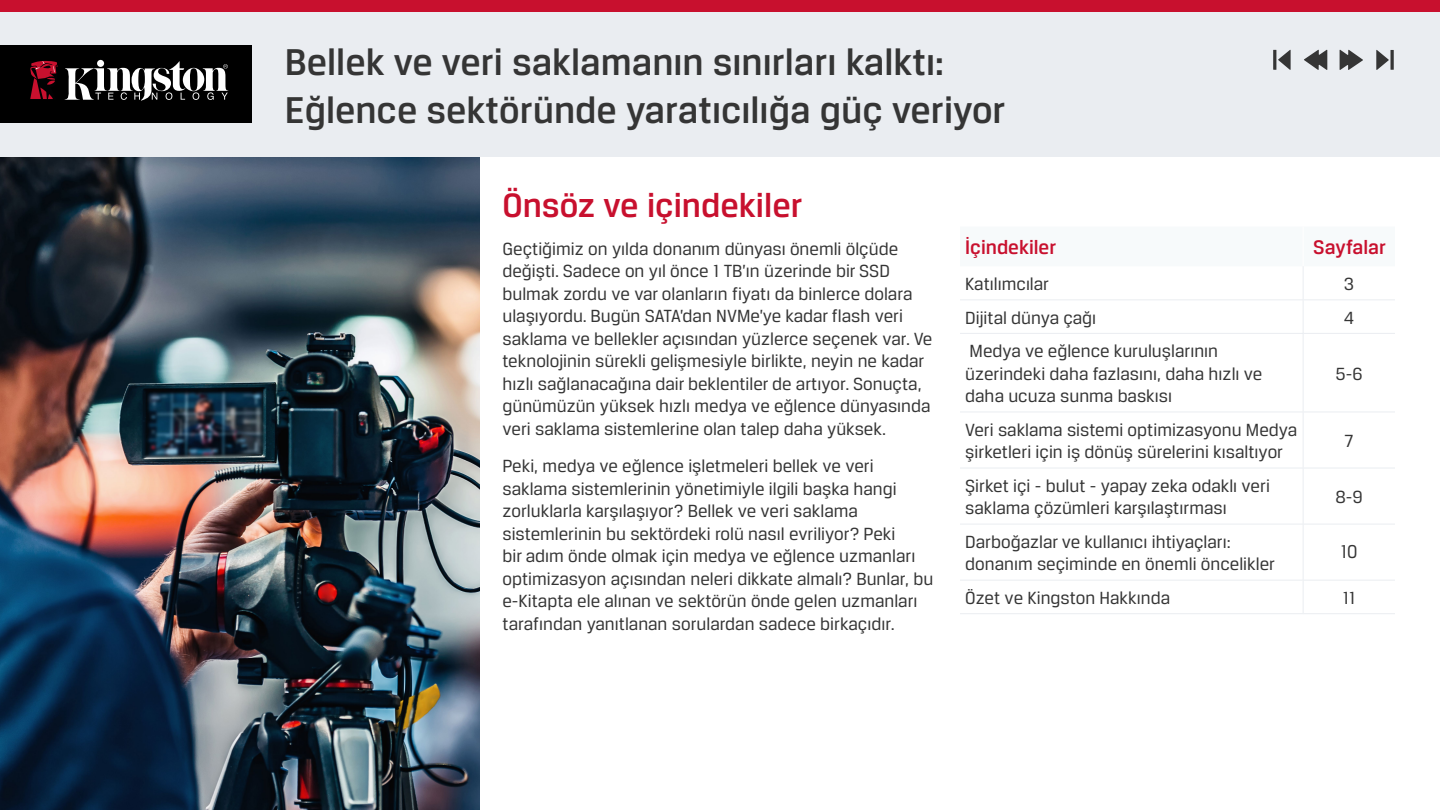
<style>
.page{position:relative;width:1440px;height:810px;background:#fff}
.page>*{position:absolute;margin:0;border:0;box-sizing:border-box;transform-origin:0 0}
.t1{font:500 39.75px/47.7px "Breuer Text";color:#353535}
.t2{font:500 36px "Breuer Text";color:#c8102e}
.t3{font:500 21px "Breuer Text";color:#c8102e}
.t4{font:19.88px "Breuer Text";color:#353535;scale:.94 1}
.t5{font:18.75px/22.5px "Breuer Text";color:#353535}
</style>
<div class="page">
<img style="left:0;top:156px;width:480px;height:654px">
<div style="left:0;top:0;width:1440px;height:156px;background:#eaedf1"></div>
<div style="left:0;top:0;width:1440px;height:11px;background:#c8102e"></div>
<div style="left:0;top:45px;width:251px;height:78px;background:#000"></div>
<svg style="left:65px;top:61px;width:163px;height:40px"></svg>
<svg style="left:30px;top:60px;width:28px;height:39px"></svg>
<svg style="left:1304px;top:50px;width:23px;height:20px"></svg>
<svg style="left:1340px;top:50px;width:23px;height:20px"></svg>
<svg style="left:1273px;top:50px;width:18px;height:20px"></svg>
<svg style="left:1376px;top:50px;width:18px;height:20px"></svg>
<hr style="left:1303px;top:266px;width:1px;height:33px;background:#eaedf1">
<hr style="left:960px;top:299px;width:343px;height:1px;background:#eaedf1">
<hr style="left:1303px;top:299px;width:92px;height:1px;background:#eaedf1">
<hr style="left:1303px;top:300px;width:1px;height:33px;background:#eaedf1">
<hr style="left:960px;top:333px;width:343px;height:1px;background:#eaedf1">
<hr style="left:1303px;top:333px;width:92px;height:1px;background:#eaedf1">
<hr style="left:1303px;top:334px;width:1px;height:78px;background:#eaedf1">
<hr style="left:960px;top:412px;width:343px;height:1px;background:#eaedf1">
<hr style="left:1303px;top:412px;width:92px;height:1px;background:#eaedf1">
<hr style="left:1303px;top:412px;width:1px;height:56px;background:#eaedf1">
<hr style="left:960px;top:468px;width:343px;height:1px;background:#eaedf1">
<hr style="left:1303px;top:468px;width:92px;height:1px;background:#eaedf1">
<hr style="left:1303px;top:468px;width:1px;height:56px;background:#eaedf1">
<hr style="left:960px;top:524px;width:343px;height:1px;background:#eaedf1">
<hr style="left:1303px;top:524px;width:92px;height:1px;background:#eaedf1">
<hr style="left:1303px;top:524px;width:1px;height:56px;background:#eaedf1">
<hr style="left:1303px;top:580px;width:92px;height:1px;background:#eaedf1">
<hr style="left:1303px;top:581px;width:1px;height:32px;background:#eaedf1">
<hr style="left:960px;top:613px;width:343px;height:1px;background:#eaedf1">
<hr style="left:1303px;top:613px;width:92px;height:1px;background:#eaedf1">
<hr style="left:960px;top:580px;width:343px;height:1px;background:#eaedf1">
<h1 class="t1" style="left:285px;top:37px;width:722px">Bellek ve veri saklamanın sınırları kalktı:<br>Eğlence sektöründe yaratıcılığa güç veriyor</h1>
<h2 class="t2" style="left:502px;top:185px;width:302px">Önsöz ve içindekiler</h2>
<p class="t5" style="left:502px;top:237px;width:431px">Geçtiğimiz on yılda donanım dünyası önemli ölçüde değişti. Sadece on yıl önce 1 TB’ın üzerinde bir SSD bulmak zordu ve var olanların fiyatı da binlerce dolara ulaşıyordu. Bugün SATA’dan NVMe’ye kadar flash veri saklama ve bellekler açısından yüzlerce seçenek var. Ve teknolojinin sürekli gelişmesiyle birlikte, neyin ne kadar hızlı sağlanacağına dair beklentiler de artıyor. Sonuçta, günümüzün yüksek hızlı medya ve eğlence dünyasında veri saklama sistemlerine olan talep daha yüksek.</p>
<p class="t5" style="left:502px;top:454px;width:432px">Peki, medya ve eğlence işletmeleri bellek ve veri saklama sistemlerinin yönetimiyle ilgili başka hangi zorluklarla karşılaşıyor? Bellek ve veri saklama sistemlerinin bu sektördeki rolü nasıl evriliyor? Peki<br>bir adım önde olmak için medya ve eğlence uzmanları optimizasyon açısından neleri dikkate almalı? Bunlar, bu e-Kitapta ele alınan ve sektörün önde gelen uzmanları tarafından yanıtlanan sorulardan sadece birkaçıdır.</p>
<p class="t3" style="left:965px;top:236px;width:93px">İçindekiler</p>
<p class="t3" style="left:1313px;top:236px;width:74px">Sayfalar</p>
<p class="t5" style="left:965px;top:272px;width:85px">Katılımcılar</p>
<p class="t5" style="left:1344px;top:272px;width:12px">3</p>
<p class="t5" style="left:965px;top:306px;width:133px">Dijital dünya çağı</p>
<p class="t5" style="left:1344px;top:306px;width:12px">4</p>
<p class="t5" style="left:965px;top:340px;width:299px">Medya ve eğlence kuruluşlarının üzerindeki daha fazlasını, daha hızlı ve daha ucuza sunma baskısı</p>
<p class="t5" style="left:1335px;top:362px;width:29px">5-6</p>
<p class="t5" style="left:965px;top:418px;width:333px">Veri saklama sistemi optimizasyonu Medya şirketleri için iş dönüş sürelerini kısaltıyor</p>
<p class="t5" style="left:1345px;top:429px;width:10px">7</p>
<p class="t5" style="left:965px;top:474px;width:306px">Şirket içi - bulut - yapay zeka odaklı veri saklama çözümleri karşılaştırması</p>
<p class="t5" style="left:1335px;top:485px;width:29px">8-9</p>
<p class="t5" style="left:965px;top:530px;width:311px">Darboğazlar ve kullanıcı ihtiyaçları: donanım seçiminde en önemli öncelikler</p>
<p class="t4" style="left:1341px;top:541px;width:19px">10</p>
<p class="t5" style="left:965px;top:586px;width:206px">Özet ve Kingston Hakkında</p>
<p class="t5" style="left:1343px;top:586px;width:14px">11</p>
</div>
